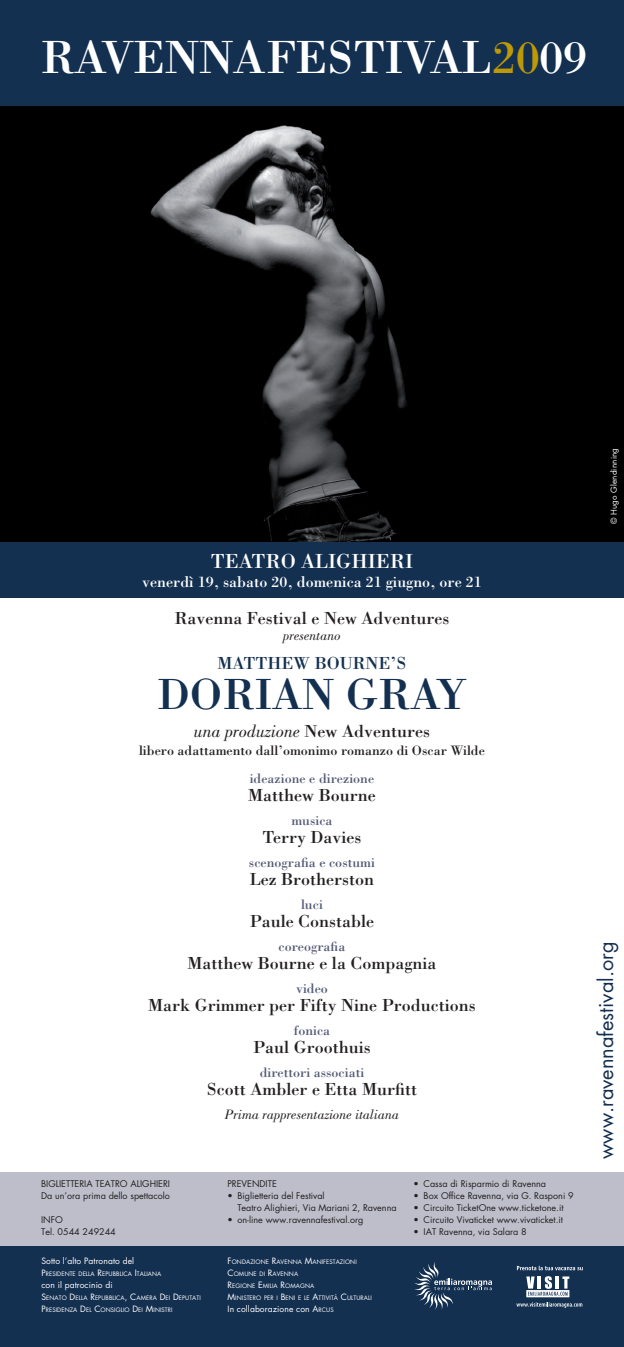
<style>
.page{position:relative;width:624px;height:1347px;background:#fff}
.page>*{position:absolute;margin:0;border:0;box-sizing:border-box;transform-origin:0 0}
.t1{font:48px "Bodoni";letter-spacing:-.01em;color:#fff}
.t2{font:45px "Bodoni";color:#143051}
.t3{font:21px "Bodoni";color:#fff}
.t4{font:20px "Futura";color:#143051}
.t5{font:18px "Bodoni";color:#231f20}
.t6{font:italic 18px "Bodoni";color:#231f20}
.t7{font:18px "Bodoni";color:#143051}
.t8{font:16px "Bodoni";color:#fff}
.t9{font:14px "Bodoni";color:#535a75}
.t10{font:14px "Bodoni";color:#231f20}
.t11{font:italic 14px "Bodoni";color:#231f20}
.t12{font:9px "Futura";color:#231f20}
.t13{font:8.5px "Futura";letter-spacing:.01em;color:#fff}
.t14{font:8px "Futura";letter-spacing:.025em;color:#fff}
.t15{font:5.9px/12px "Futura";letter-spacing:.015em;color:#fff}
.s1{color:#bc9905}
.s2{font-style:normal}
.s3{font-size:8.5px}
.s4{font-style:inherit}
.s5{font-size:5.9px}
</style>
<div class="page">
<div style="left:0;top:1171px;width:624px;height:76px;background:#bdbeca"></div>
<div style="left:0;top:1246px;width:624px;height:100px;background:#143051"></div>
<div style="left:0;top:537px;width:624px;height:60px;background:#143051"></div>
<div style="left:0;top:0;width:624px;height:113px;background:#143051"></div>
<svg style="left:414px;top:1262px;width:78px;height:47px"></svg>
<svg style="left:517px;top:1265px;width:66px;height:5px"></svg>
<svg style="left:516px;top:1276px;width:66px;height:31px"></svg>
<img style="left:0;top:107px;width:624px;height:434px">
<h1 class="t1" style="left:40px;top:28px;width:548px">RAVENNA FESTIVAL <span class="s1">20</span>09</h1>
<p class="t3" style="left:211px;top:548px;width:204px">TEATRO ALIGHIERI</p>
<p class="t8" style="left:142px;top:572px;width:341px">venerdì 19, sabato 20, domenica 21 giugno, ore 21</p>
<p class="t5" style="left:174px;top:606px;width:276px">Ravenna Festival e New Adventures</p>
<p class="t11" style="left:283px;top:628px;width:59px">presentano</p>
<p class="t7" style="left:217px;top:652px;width:190px">MATTHEW BOURNE’S</p>
<p class="t2" style="left:157px;top:666px;width:310px">DORIAN GRAY</p>
<p class="t6" style="left:194px;top:721px;width:238px">una produzione <span class="s2">New Adventures</span></p>
<p class="t10" style="left:139px;top:742px;width:347px">libero adattamento dall’omonimo romanzo di Oscar Wilde</p>
<p class="t9" style="left:250px;top:769px;width:126px">ideazione e direzione</p>
<p class="t5" style="left:248px;top:783px;width:129px">Matthew Bourne</p>
<p class="t9" style="left:291px;top:811px;width:43px">musica</p>
<p class="t5" style="left:262px;top:825px;width:101px">Terry Davies</p>
<p class="t9" style="left:249px;top:853px;width:127px">scenografia e costumi</p>
<p class="t5" style="left:250px;top:867px;width:126px">Lez Brotherston</p>
<p class="t9" style="left:301px;top:895px;width:23px">luci</p>
<p class="t5" style="left:250px;top:909px;width:126px">Paule Constable</p>
<p class="t9" style="left:278px;top:937px;width:68px">coreografia</p>
<p class="t5" style="left:187px;top:951px;width:251px">Matthew Bourne e la Compagnia</p>
<p class="t9" style="left:296px;top:979px;width:33px">video</p>
<p class="t5" style="left:148px;top:993px;width:329px">Mark Grimmer per Fifty Nine Productions</p>
<p class="t9" style="left:294px;top:1021px;width:38px">fonica</p>
<p class="t5" style="left:253px;top:1035px;width:119px">Paul Groothuis</p>
<p class="t9" style="left:260px;top:1063px;width:106px">direttori associati</p>
<p class="t5" style="left:207px;top:1077px;width:211px">Scott Ambler e Etta Murfitt</p>
<p class="t11" style="left:225px;top:1106px;width:176px">Prima rappresentazione italiana</p>
<p class="t12" style="left:41px;top:1177px;width:130px">BIGLIETTERIA TEATRO ALIGHIERI</p>
<p class="t12" style="left:41px;top:1189px;width:130px">Da un’ora prima dello spettacolo</p>
<p class="t12" style="left:41px;top:1213px;width:23px">INFO</p>
<p class="t12" style="left:41px;top:1225px;width:76px">Tel. 0544 249244</p>
<p class="t13" style="left:41px;top:1255px;width:94px">Sotto l’alto Patronato del</p>
<p class="t15" style="left:41px;top:1268px;width:121px"><span class="s3">P</span>RESIDENTE DELLA <span class="s3">R</span>EPUBBLICA <span class="s3">I</span>TALIANA</p>
<p class="t13" style="left:41px;top:1279px;width:73px">con il patrocinio di</p>
<p class="t15" style="left:41px;top:1292px;width:161px"><span class="s3">S</span>ENATO <span class="s3">D</span>ELLA <span class="s3">R</span>EPUBBLICA<span class="s3">,</span> <span class="s3">C</span>AMERA <span class="s3">D</span>EI <span class="s3">D</span>EPUTATI<br><span class="s3">P</span>RESIDENZA <span class="s3">D</span>EL <span class="s3">C</span>ONSIGLIO <span class="s3">D</span>EI <span class="s3">M</span>INISTRI</p>
<p class="t12" style="left:227px;top:1177px;width:51px">PREVENDITE</p>
<p class="t12" style="left:227px;top:1189px;width:99px">• Biglietteria del Festival</p>
<p class="t12" style="left:237px;top:1201px;width:161px">Teatro Alighieri, Via Mariani 2, Ravenna</p>
<p class="t12" style="left:227px;top:1213px;width:138px">• on-line www.ravennafestival.org</p>
<p class="t15" style="left:227px;top:1256px;width:146px"><span class="s3">F</span>ONDAZIONE <span class="s3">R</span>AVENNA <span class="s3">M</span>ANIFESTAZIONI<br><span class="s3">C</span>OMUNE DI <span class="s3">R</span>AVENNA<br><span class="s3">R</span>EGIONE <span class="s3">E</span>MILIA <span class="s3">R</span>OMAGNA<br><span class="s3">M</span>INISTERO PER I <span class="s3">B</span> ENI E LE <span class="s3">A</span>TTIVITÀ <span class="s3">C</span>ULTURALI</p>
<p class="t13" style="left:227px;top:1303px;width:108px">In collaborazione con <span class="s4">A</span><span class="s5">RCUS</span></p>
<p class="t12" style="left:413px;top:1177px;width:134px">• Cassa di Risparmio di Ravenna</p>
<p class="t12" style="left:413px;top:1189px;width:161px">• Box Office Ravenna, via G. Rasponi 9</p>
<p class="t12" style="left:413px;top:1201px;width:151px">• Circuito TicketOne www.ticketone.it</p>
<p class="t12" style="left:413px;top:1213px;width:151px">• Circuito Vivaticket www.vivaticket.it</p>
<p class="t12" style="left:413px;top:1225px;width:115px">• IAT Ravenna, via Salara 8</p>
<p class="t14" style="left:608px;top:524px;width:78px;rotate:-90deg">© Hugo Glendinning</p>
<h3 class="t4" style="left:592px;top:1158px;width:219px;rotate:-90deg">www.ravennafestival.org</h3>
</div>
